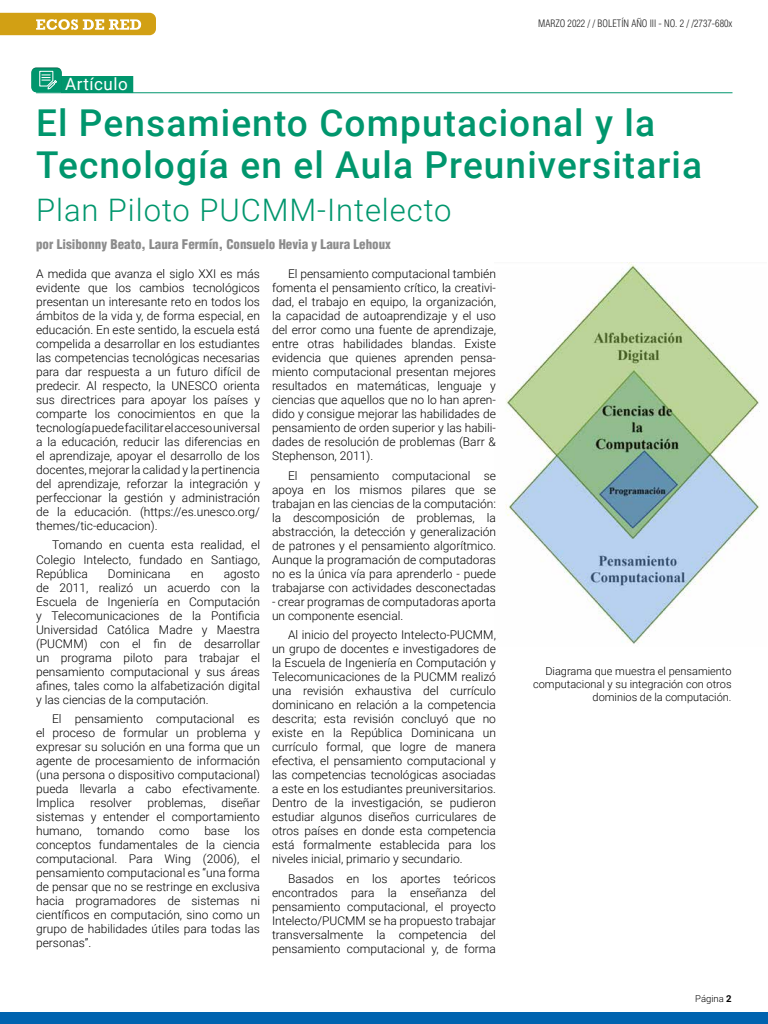
<style>
.page{position:relative;width:768px;height:1024px;background:#fff}
.page>*{position:absolute;margin:0;border:0;box-sizing:border-box;transform-origin:0 0}
.t1{font:500 37px/42.5px "Roboto";letter-spacing:.03em;color:#00966d}
.t2{font:300 31px "Roboto";letter-spacing:.03em;color:#00966d}
.t3{font:17px "Roboto";letter-spacing:.03em;color:#fff}
.t4{font:900 condensed 13px "Helvetica LT Std";color:#8c8c8c}
.t5{font:300 12px/14px "Roboto";color:#000;text-align:justify}
.t6{font:300 11px/13.2px "Roboto";color:#000;text-align:right}
.t7{font:300 condensed 10px "Helvetica LT Std";color:#262626}
.t8{font:300 9.5px "Roboto";color:#000}
.s1{font-weight:700}
</style>
<div class="page">
<img style="left:505px;top:262px;width:255px;height:382px">
<div style="left:61px;top:76px;width:72px;height:17px;background:#00966d"></div>
<hr style="left:36px;top:93px;width:697px;height:1px;background:#00966d">
<div style="left:31px;top:66px;width:32px;height:27px;background:#000;opacity:.4"></div>
<svg style="left:0;top:13px;width:156px;height:22px;background:#d9b03b"></svg>
<div style="left:0;top:1012px;width:768px;height:12px;background:#0063af"></div>
<p class="t7" style="left:538px;top:17px;width:196px">MARZO 2022 / / BOLETÍN AÑO III - NO. 2 / /2737-680x</p>
<h3 class="t3" style="left:65px;top:72px;width:64px">Artículo</h3>
<h1 class="t1" style="left:36px;top:100px;width:668px">El Pensamiento Computacional y la<br>Tecnología en el Aula Preuniversitaria</h1>
<h2 class="t2" style="left:36px;top:188px;width:417px">Plan Piloto PUCMM-Intelecto</h2>
<p class="t4" style="left:36px;top:236px;width:356px">por Lisibonny Beato, Laura Fermín, Consuelo Hevia y Laura Lehoux</p>
<p class="t5" style="left:36px;top:266px;width:225px">A medida que avanza el siglo XXI es más evidente que los cambios tecnológicos presentan un interesante reto en todos los ámbitos de la vida y, de forma especial, en educación. En este sentido, la escuela está compelida a desarrollar en los estudiantes las competencias tecnológicas necesarias para dar respuesta a un futuro difícil de predecir. Al respecto, la UNESCO orienta sus directrices para apoyar los países y comparte los conocimientos en que la tecnología puede facilitar el acceso universal a la educación, reducir las diferencias en el aprendizaje, apoyar el desarrollo de los docentes, mejorar la calidad y la pertinencia del aprendizaje, reforzar la integración y perfeccionar la gestión y administración de la educación. (https://es.unesco.org/ themes/tic-educacion).</p>
<p class="t5" style="left:36px;top:538px;width:225px;text-indent:16px">Tomando en cuenta esta realidad, el Colegio Intelecto, fundado en Santiago, República</p>
<p class="t5" style="left:108px;top:566px;width:64px">Dominicana</p>
<p class="t5" style="left:191px;top:566px;width:14px">en</p>
<p class="t5" style="left:36px;top:566px;width:225px;text-indent:188px">agosto de 2011, realizó un acuerdo con la Escuela de Ingeniería en Computación y Telecomunicaciones de la Pontificia Universidad Católica Madre y Maestra (PUCMM) con el fin de desarrollar un programa piloto para trabajar el pensamiento computacional y sus áreas afines, tales como la alfabetización digital y las ciencias de la computación.</p>
<p class="t5" style="left:36px;top:711px;width:225px;text-indent:16px">El pensamiento computacional es el proceso de formular un problema y expresar su solución en una forma que un agente de procesamiento de información (una persona o dispositivo computacional) pueda llevarla a cabo efectivamente.<br>Implica</p>
<p class="t5" style="left:36px;top:796px;width:225px;text-indent:185px">diseñar sistemas y entender el comportamiento humano, tomando como base los conceptos fundamentales de la ciencia computacional. Para Wing (2006), el pensamiento computacional es “una forma de pensar que no se restringe en exclusiva hacia programadores de sistemas ni científicos en computación, sino como un grupo de habilidades útiles para todas las personas”.</p>
<p class="t5" style="left:90px;top:796px;width:43px">resolver</p>
<p class="t5" style="left:147px;top:796px;width:60px">problemas,</p>
<p class="t5" style="left:272px;top:266px;width:225px;text-indent:16px">El pensamiento computacional también fomenta el pensamiento crítico, la creativi&shy;dad, el trabajo en equipo, la organización, la capacidad de autoaprendizaje y el uso del error como una fuente de aprendizaje, entre otras habilidades blandas. Existe evidencia que quienes aprenden pensa&shy;miento computacional presentan mejores resultados en matemáticas, lenguaje y ciencias que aquellos que no lo han apren&shy;dido y consigue mejorar las habilidades de pensamiento de orden superior y las habili&shy;dades de resolución de problemas (Barr &amp; Stephenson, 2011).</p>
<p class="t5" style="left:272px;top:468px;width:225px;text-indent:16px">El pensamiento computacional se apoya en los mismos pilares que se trabajan en las ciencias de la computación: la descomposición de problemas, la abstracción, la detección y generalización de patrones y el pensamiento algorítmico.<br>Aunque la programación de computadoras no es la única vía para aprenderlo - puede trabajarse con actividades desconectadas</p>
<p class="t5" style="left:272px;top:594px;width:225px">- crear programas de computadoras aporta un componente esencial.</p>
<p class="t5" style="left:272px;top:628px;width:225px;text-indent:16px">Al inicio del proyecto Intelecto-PUCMM, un grupo de docentes e investigadores de la Escuela de Ingeniería en Computación y Telecomunicaciones de la PUCMM realizó una revisión exhaustiva del currículo dominicano en relación a la competencia descrita; esta revisión concluyó que no existe en la República Dominicana un currículo formal, que logre de manera efectiva, el pensamiento computacional y las competencias tecnológicas asociadas a este en los estudiantes preuniversitarios.<br>Dentro de la investigación, se pudieron estudiar algunos diseños curriculares de otros países en donde esta competencia está formalmente establecida para los niveles inicial, primario y secundario.</p>
<p class="t5" style="left:272px;top:871px;width:225px;text-indent:16px">Basados en los aportes teóricos encontrados para la enseñanza del pensamiento computacional, el proyecto Intelecto/PUCMM se ha propuesto trabajar transversalmente la competencia del pensamiento computacional y, de forma</p>
<p class="t6" style="left:533px;top:664px;width:200px">Diagrama que muestra el pensamiento computacional y su integración con otros dominios de la computación.</p>
<p class="t8" style="left:695px;top:992px;width:38px">Página <span class="s1">2</span></p>
</div>
